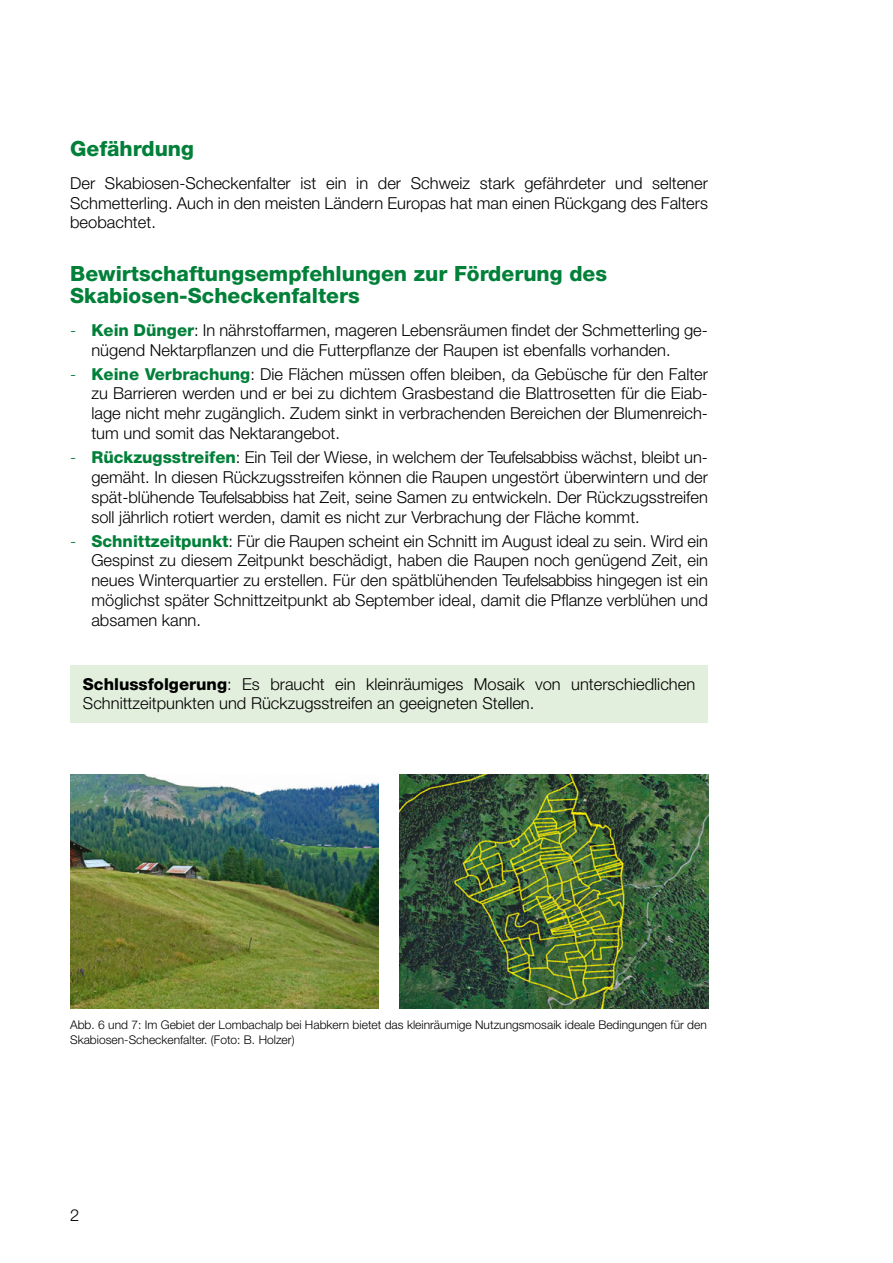
<style>
.page{position:relative;width:893px;height:1263px;background:#fff}
.page>*{position:absolute;margin:0;border:0;box-sizing:border-box;transform-origin:0 0}
.t1{font:800 21px/22.5px "Helvetica Neue LT Pro";color:#008039}
.t2{font:300 16.5px/19.8px "Helvetica Neue LT Pro";color:#000;text-align:justify}
.t3{font:300 12px/14.4px "Helvetica Neue LT Pro";color:#000}
.s1{color:#008039}
.s2{font-weight:800;color:#008039}
.s3{font-weight:800}
</style>
<div class="page">
<div style="left:70px;top:665px;width:638px;height:57px;background:#e3efdd"></div>
<img style="left:70px;top:775px;width:308px;height:234px">
<img style="left:400px;top:775px;width:308px;height:234px">
<p class="t1" style="left:70px;top:138px;width:125px">Gefährdung</p>
<p class="t2" style="left:70px;top:173px;width:639px">Der Skabiosen-Scheckenfalter ist ein in der Schweiz stark gefährdeter und seltener Schmetterling. Auch in den meisten Ländern Europas hat man einen Rückgang des Falters beobachtet.</p>
<p class="t1" style="left:70px;top:262px;width:538px">Bewirtschaftungsempfehlungen zur Förderung des<br>Skabiosen-Scheckenfalters</p>
<p class="t2" style="left:91px;top:320px;width:618px;text-indent:-21px"><span class="s1">-</span> <span class="s2">Kein Dünger</span>: In nährstoffarmen, mageren Lebensräumen findet der Schmetterling ge&shy;nügend Nektarpflanzen und die Futterpflanze der Raupen ist ebenfalls vorhanden.</p>
<p class="t2" style="left:91px;top:364px;width:618px;text-indent:-21px"><span class="s1">-</span> <span class="s2">Keine Verbrachung</span>: Die Flächen müssen offen bleiben, da Gebüsche für den Falter zu Barrieren werden und er bei zu dichtem Grasbestand die Blattrosetten für die Eiab&shy;lage nicht mehr zugänglich. Zudem sinkt in verbrachenden Bereichen der Blumenreich&shy;tum und somit das Nektarangebot.</p>
<p class="t2" style="left:91px;top:447px;width:618px;text-indent:-21px"><span class="s1">-</span> <span class="s2">Rückzugsstreifen</span>: Ein Teil der Wiese, in welchem der Teufelsabbiss wächst, bleibt un&shy;gemäht. In diesen Rückzugsstreifen können die Raupen ungestört überwintern und der spät-blühende Teufelsabbiss hat Zeit, seine Samen zu entwickeln. Der Rückzugsstreifen soll jährlich rotiert werden, damit es nicht zur Verbrachung der Fläche kommt.</p>
<p class="t2" style="left:91px;top:530px;width:618px;text-indent:-21px"><span class="s1">-</span> <span class="s2">Schnittzeitpunkt</span>: Für die Raupen scheint ein Schnitt im August ideal zu sein. Wird ein Gespinst zu diesem Zeitpunkt beschädigt, haben die Raupen noch genügend Zeit, ein neues Winterquartier zu erstellen. Für den spätblühenden Teufelsabbiss hingegen ist ein möglichst später Schnittzeitpunkt ab September ideal, damit die Pflanze verblühen und absamen kann.</p>
<p class="t2" style="left:83px;top:673px;width:614px"><span class="s3">Schlussfolgerung</span>: Es braucht ein kleinräumiges Mosaik von unterschiedlichen<br>Schnittzeitpunkten und Rückzugsstreifen an geeigneten Stellen.</p>
<p class="t3" style="left:70px;top:1017px;width:638px">Abb. 6 und 7: Im Gebiet der Lombachalp bei Habkern bietet das kleinräumige Nutzungsmosaik ideale Bedingungen für den<br>Skabiosen-Scheckenfalter. (Foto: B. Holzer)</p>
<p class="t2" style="left:70px;top:1205px;width:11px">2</p>
</div>
